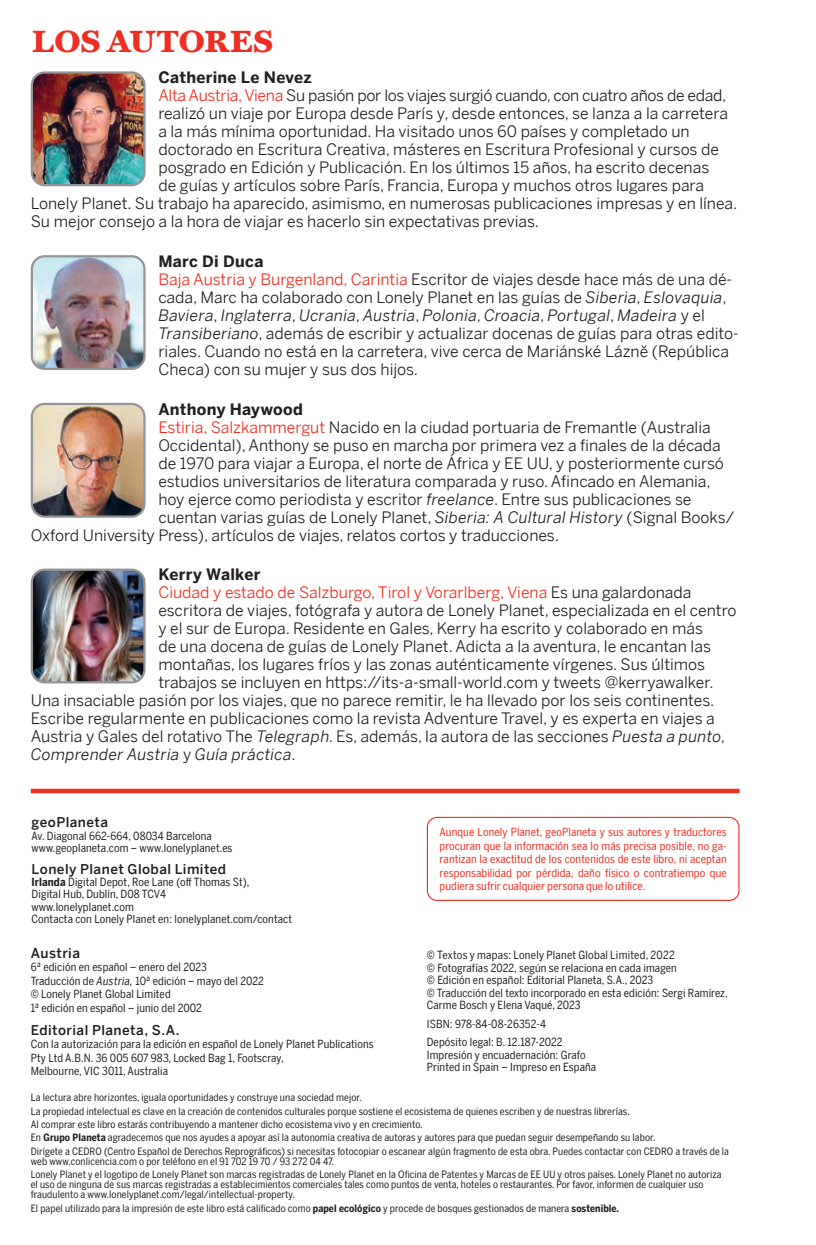
<style>
.page{position:relative;width:816px;height:1245px;background:#fff}
.page>*{position:absolute;margin:0;border:0;box-sizing:border-box;transform-origin:0 0}
.t1{font:700 31.5px "LP Miller Daily One";letter-spacing:.02em;color:#ee2e22}
.Flush_Left_-_our_wri{font:15.75px/18px "LP Benton Sans";color:#231f20}
.Flush_Left_-_our_wri-2{font:15.75px "LP Benton Sans";letter-spacing:-.02em;color:#231f20}
.Flush_Left_-_our_wri-3{font:15.75px "LP Benton Sans";color:#ee2e22}
.Heading_6{font:700 15.75px "LP Benton Sans";letter-spacing:.02em;color:#231f20}
.Flush_Left_-_our_wri-4{font:italic 15.75px "LP Benton Sans";letter-spacing:.015em;color:#231f20}
.Credit{font:500 13.5px "LP Benton Sans";letter-spacing:.03em;color:#231f20}
.Credit-2{font:11.25px/12.4px "LP Benton Sans Cond";letter-spacing:.01em;color:#231f20}
.t2{font:11.25px/13.5px "LP Benton Sans Cond";letter-spacing:.01em;color:#ee2e22;text-align:justify}
.Credit-3{font:10.12px/10.1px "LP Benton Sans Cond";letter-spacing:.01em;color:#231f20}
.s1{color:#ee2e22}
.s2{font-style:italic}
.s3{color:#231f20}
.s4{font-style:normal}
.s5{font-weight:700}
</style>
<div class="page">
<div style="left:31px;top:788px;width:708px;height:5px;background:#ee2e22"></div>
<div style="left:427px;top:816px;width:312px;height:84px;border:1px solid #ee2e22;border-radius:10px"></div>
<img style="left:32px;top:74px;width:111px;height:111px">
<div style="left:31px;top:71px;width:115px;height:115px;border:2px solid #939598;border-radius:13px"></div>
<img style="left:32px;top:258px;width:111px;height:111px">
<div style="left:31px;top:255px;width:115px;height:115px;border:2px solid #939598;border-radius:13px"></div>
<img style="left:32px;top:404px;width:111px;height:112px">
<div style="left:31px;top:403px;width:115px;height:114px;border:2px solid #939598;border-radius:13px"></div>
<img style="left:32px;top:571px;width:111px;height:111px">
<div style="left:31px;top:568px;width:115px;height:115px;border:2px solid #939598;border-radius:13px"></div>
<p class="t1" style="left:32px;top:19px;width:242px">LOS AUTORES</p>
<p class="Heading_6" style="left:158px;top:66px;width:155px">Catherine Le Nevez</p>
<p class="Flush_Left_-_our_wri-2" style="left:158px;top:85px;width:569px"><span class="s1">Alta Austria, Viena</span> Su pasión por los viajes surgió cuando, con cuatro años de edad,</p>
<p class="Flush_Left_-_our_wri" style="left:158px;top:104px;width:571px">realizó un viaje por Europa desde París y, desde entonces, se lanza a la carretera</p>
<p class="Flush_Left_-_our_wri" style="left:158px;top:122px;width:533px">a la más mínima oportunidad. Ha visitado unos 60 países y completado un</p>
<p class="Flush_Left_-_our_wri" style="left:158px;top:140px;width:562px">doctorado en Escritura Creativa, másteres en Escritura Profesional y cursos de</p>
<p class="Flush_Left_-_our_wri" style="left:158px;top:158px;width:552px">posgrado en Edición y Publicación. En los últimos 15 años, ha escrito decenas</p>
<p class="Flush_Left_-_our_wri" style="left:158px;top:176px;width:547px">de guías y artículos sobre París, Francia, Europa y muchos otros lugares para</p>
<p class="Flush_Left_-_our_wri" style="left:31px;top:194px;width:708px">Lonely Planet. Su trabajo ha aparecido, asimismo, en numerosas publicaciones impresas y en línea.</p>
<p class="Flush_Left_-_our_wri" style="left:31px;top:212px;width:510px">Su mejor consejo a la hora de viajar es hacerlo sin expectativas previas.</p>
<p class="Heading_6" style="left:158px;top:250px;width:107px">Marc Di Duca</p>
<p class="Flush_Left_-_our_wri" style="left:158px;top:270px;width:582px"><span class="s1">Baja Austria y Burgenland, Carintia</span> Escritor de viajes desde hace más de una dé&shy;cada, Marc ha colaborado con Lonely Planet en las guías de <span class="s2">Siberia</span>, <span class="s2">Eslovaquia</span>, <span class="s2">Baviera</span>, <span class="s2">Inglaterra</span>, <span class="s2">Ucrania</span>, <span class="s2">Austria</span>, <span class="s2">Polonia</span>, <span class="s2">Croacia</span>, <span class="s2">Portugal</span>, <span class="s2">Madeira</span> y el <span class="s2">Transiberiano</span>, además de escribir y actualizar docenas de guías para otras edito&shy;riales. Cuando no está en la carretera, vive cerca de Mariánské Láznĕ (República Checa) con su mujer y sus dos hijos.</p>
<p class="Heading_6" style="left:158px;top:397px;width:146px">Anthony Haywood</p>
<p class="Flush_Left_-_our_wri" style="left:158px;top:417px;width:554px"><span class="s1">Estiria, Salzkammergut</span> Nacido en la ciudad portuaria de Fremantle (Australia</p>
<p class="Flush_Left_-_our_wri" style="left:158px;top:435px;width:564px">Occidental), Anthony se puso en marcha por primera vez a finales de la década</p>
<p class="Flush_Left_-_our_wri" style="left:158px;top:453px;width:567px">de 1970 para viajar a Europa, el norte de África y EE UU, y posteriormente cursó</p>
<p class="Flush_Left_-_our_wri" style="left:158px;top:471px;width:554px">estudios universitarios de literatura comparada y ruso. Afincado en Alemania,</p>
<p class="Flush_Left_-_our_wri" style="left:158px;top:489px;width:534px">hoy ejerce como periodista y escritor <span class="s2">freelance</span>. Entre sus publicaciones se</p>
<p class="Flush_Left_-_our_wri" style="left:158px;top:507px;width:577px">cuentan varias guías de Lonely Planet, <span class="s2">Siberia: A Cultural History</span> (Signal Books/</p>
<p class="Flush_Left_-_our_wri" style="left:31px;top:525px;width:530px">Oxford University Press), artículos de viajes, relatos cortos y traducciones.</p>
<p class="Heading_6" style="left:158px;top:563px;width:104px">Kerry Walker</p>
<p class="Flush_Left_-_our_wri-3" style="left:158px;top:582px;width:535px">Ciudad y estado de Salzburgo, Tirol y Vorarlberg, Viena <span class="s3">Es una galardonada</span></p>
<p class="Flush_Left_-_our_wri" style="left:158px;top:601px;width:580px">escritora de viajes, fotógrafa y autora de Lonely Planet, especializada en el centro</p>
<p class="Flush_Left_-_our_wri" style="left:158px;top:619px;width:546px">y el sur de Europa. Residente en Gales, Kerry ha escrito y colaborado en más</p>
<p class="Flush_Left_-_our_wri" style="left:158px;top:637px;width:554px">de una docena de guías de Lonely Planet. Adicta a la aventura, le encantan las</p>
<p class="Flush_Left_-_our_wri" style="left:158px;top:655px;width:548px">montañas, los lugares fríos y las zonas auténticamente vírgenes. Sus últimos</p>
<p class="Flush_Left_-_our_wri" style="left:158px;top:673px;width:557px">trabajos se incluyen en https://its-a-small-world.com y tweets @kerryawalker.</p>
<p class="Flush_Left_-_our_wri" style="left:31px;top:691px;width:685px">Una insaciable pasión por los viajes, que no parece remitir, le ha llevado por los seis continentes.</p>
<p class="Flush_Left_-_our_wri" style="left:31px;top:709px;width:685px">Escribe regularmente en publicaciones como la revista Adventure Travel, y es experta en viajes a</p>
<p class="Flush_Left_-_our_wri" style="left:31px;top:727px;width:696px">Austria y Gales del rotativo The <span class="s2">Telegraph</span>. Es, además, la autora de las secciones <span class="s2">Puesta a punto</span>,</p>
<p class="Flush_Left_-_our_wri-4" style="left:31px;top:744px;width:266px">Comprender Austria <span class="s4">y</span> Guía práctica<span class="s4">.</span></p>
<p class="Credit" style="left:32px;top:813px;width:78px">geoPlaneta</p>
<p class="Credit-2" style="left:32px;top:829px;width:202px">Av. Diagonal 662-664, 08034 Barcelona www.geoplaneta.com – www.lonelyplanet.es</p>
<p class="Credit" style="left:32px;top:859px;width:196px">Lonely Planet Global Limited</p>
<p class="Credit-2" style="left:32px;top:875px;width:262px"><span class="s5">Irlanda</span> Digital Depot, Roe Lane (off Thomas St),<br>Digital Hub, Dublín, D08 TCV4<br>www.lonelyplanet.com<br>Contacta con Lonely Planet en: lonelyplanet.com/contact</p>
<p class="Credit" style="left:31px;top:943px;width:51px">Austria</p>
<p class="Credit-2" style="left:31px;top:960px;width:178px">6ª edición en español – enero del 2023</p>
<p class="Credit-2" style="left:31px;top:974px;width:235px">Traducción de <span class="s2">Austria,</span> 10ª edición – mayo del 2022</p>
<p class="Credit-2" style="left:31px;top:987px;width:141px">© Lonely Planet Global Limited</p>
<p class="Credit-2" style="left:31px;top:1001px;width:173px">1ª edición en español – junio del 2002</p>
<p class="Credit" style="left:31px;top:1020px;width:150px">Editorial Planeta, S.A.</p>
<p class="Credit-2" style="left:31px;top:1037px;width:345px;line-height:13.5px">Con la autorización para la edición en español de Lonely Planet Publications<br>Pty Ltd A.B.N. 36 005 607 983, Locked Bag 1, Footscray,<br>Melbourne, VIC 3011, Australia</p>
<p class="t2" style="left:439px;top:825px;width:289px">Aunque Lonely Planet, geoPlaneta y sus autores y traductores procuran que la información sea lo más precisa posible, no ga&shy;rantizan la exactitud de los contenidos de este libro, ni aceptan responsabilidad por pérdida, daño físico o contratiempo que pudiera sufrir cualquier persona que lo utilice.</p>
<p class="Credit-2" style="left:427px;top:948px;width:249px">© Textos y mapas: Lonely Planet Global Limited, 2022</p>
<p class="Credit-2" style="left:427px;top:961px;width:251px">© Fotografías 2022, según se relaciona en cada imagen</p>
<p class="Credit-2" style="left:427px;top:973px;width:228px">© Edición en español: Editorial Planeta, S.A., 2023</p>
<p class="Credit-2" style="left:427px;top:985px;width:302px">© Traducción del texto incorporado en esta edición: Sergi Ramírez,<br>Carme Bosch y Elena Vaqué, 2023</p>
<p class="Credit-2" style="left:427px;top:1017px;width:121px">ISBN: 978-84-08-26352-4</p>
<p class="Credit-2" style="left:427px;top:1035px;width:137px">Depósito legal: B. 12.187-2022</p>
<p class="Credit-2" style="left:427px;top:1048px;width:160px">Impresión y encuadernación: Grafo</p>
<p class="Credit-2" style="left:427px;top:1060px;width:171px">Printed in Spain – Impreso en España</p>
<p class="Credit-3" style="left:31px;top:1092px;width:331px">La lectura abre horizontes, iguala oportunidades y construye una sociedad mejor.</p>
<p class="Credit-3" style="left:31px;top:1105px;width:599px">La propiedad intelectual es clave en la creación de contenidos culturales porque sostiene el ecosistema de quienes escriben y de nuestras librerías.</p>
<p class="Credit-3" style="left:31px;top:1118px;width:392px">Al comprar este libro estarás contribuyendo a mantener dicho ecosistema vivo y en crecimiento.</p>
<p class="Credit-3" style="left:31px;top:1132px;width:625px">En <span class="s5">Grupo Planeta</span> agradecemos que nos ayudes a apoyar así la autonomía creativa de autoras y autores para que puedan seguir desempeñando su labor.</p>
<p class="Credit-3" style="left:31px;top:1145px;width:700px">Dirígete a CEDRO (Centro Español de Derechos Reprográficos) si necesitas fotocopiar o escanear algún fragmento de esta obra. Puedes contactar con CEDRO a través de la web www.conlicencia.com o por teléfono en el 91 702 19 70 / 93 272 04 47.</p>
<p class="Credit-3" style="left:31px;top:1168px;width:692px">Lonely Planet y el logotipo de Lonely Planet son marcas registradas de Lonely Planet en la Oficina de Patentes y Marcas de EE UU y otros países. Lonely Planet no autoriza el uso de ninguna de sus marcas registradas a establecimientos comerciales tales como puntos de venta, hoteles o restaurantes. Por favor, informen de cualquier uso fraudulento a www.lonelyplanet.com/legal/intellectual-property.</p>
<p class="Credit-3" style="left:31px;top:1202px;width:589px">El papel utilizado para la impresión de este libro está calificado como <span class="s5">papel ecológico</span> y procede de bosques gestionados de manera <span class="s5">sostenible.</span></p>
</div>
